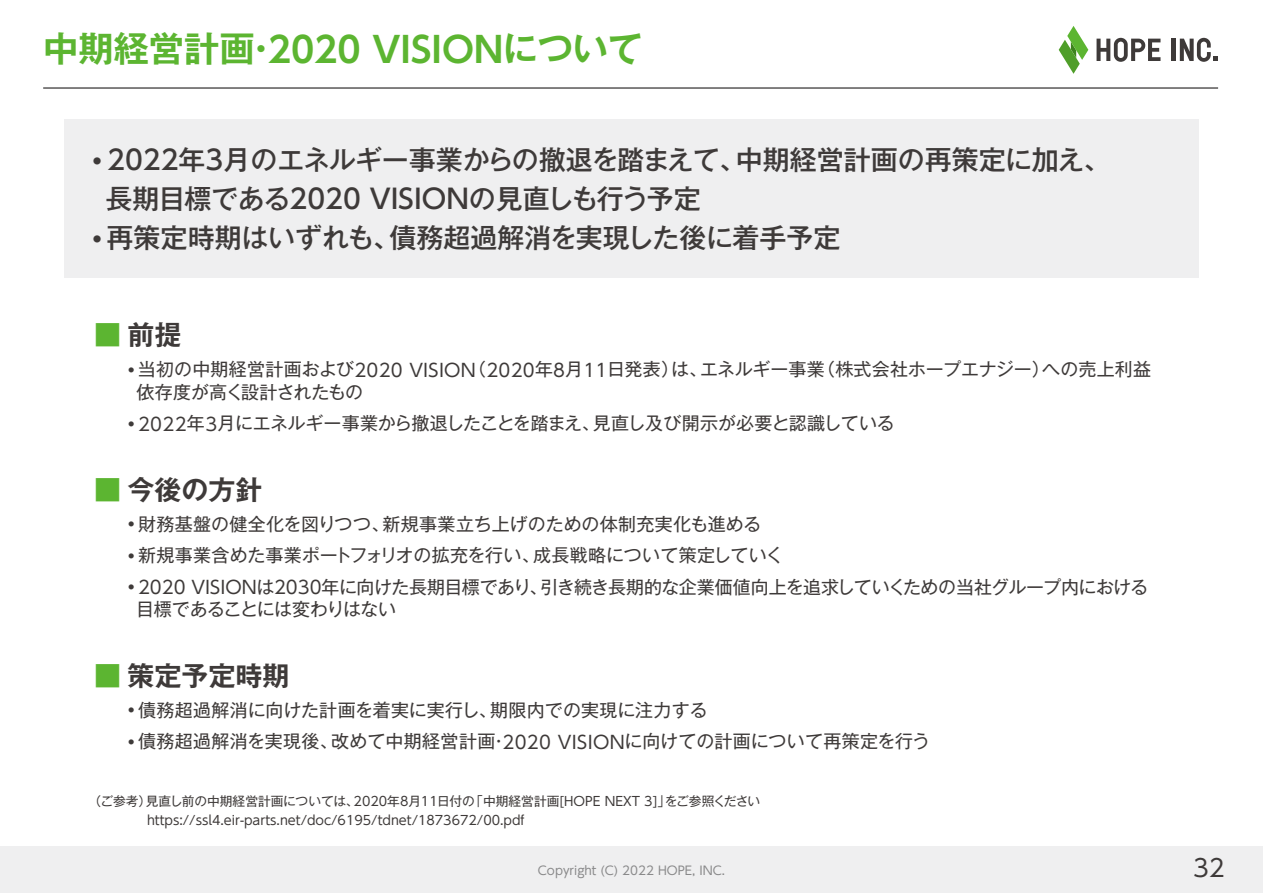
<style>
.page{position:relative;width:1263px;height:893px;background:#fff}
.page>*{position:absolute;margin:0;border:0;box-sizing:border-box;transform-origin:0 0}
.t1{font:700 35.25px "Gothic MB101 Pro De";color:#5cb531}
.t2{font:500 27px/39px "Gothic MB101 Pro";letter-spacing:-.005em;color:#3e3a39}
.t3{font:700 27px "Gothic MB101 Pro De";color:#3e3a39}
.t4{font:24px "UD Shin Go Pro";color:#3e3a39}
.t5{font:18px/22.5px "Gothic MB101 Pro";letter-spacing:-.005em;color:#3e3a39}
.t6{font:18px/22.5px "Gothic MB101 Pro";letter-spacing:-.03em;color:#3e3a39}
.t7{font:12.75px "Gothic MB101 Pro";letter-spacing:-.01em;color:#3e3a39}
.t8{font:12.75px "UD Shin Go Pro";color:#3e3a39}
.t9{font:12px "UD Shin Go Pro";color:#89898a}
.s1{font-family:"UD Shin Go Pro De"}
.s2{font-family:"UD Shin Go Pro"}
.s3{color:#5cb531}
.s4{font-family:"Gothic MB101 Pro"}
</style>
<div class="page">
<div style="left:0;top:846px;width:1263px;height:47px;background:#efeff0"></div>
<hr style="left:43px;top:87px;width:1175px;height:2px;background:#595757">
<svg style="left:1059px;top:26px;width:29px;height:48px"></svg>
<svg style="left:1096px;top:38px;width:64px;height:24px"></svg>
<hr style="left:1171px;top:39px;width:4px;height:22px;background:#3e3a39">
<svg style="left:1180px;top:38px;width:37px;height:24px"></svg>
<div style="left:64px;top:119px;width:1134px;height:159px;background:#efeff0"></div>
<h1 class="t1" style="left:43px;top:19px;width:601px">中期経営計画・<span class="s1">2020 VISION</span>について</h1>
<h2 class="t2" style="left:106px;top:137px;width:1007px;text-indent:-12px"><sup>●</sup> <span class="s2">2022</span>年<span class="s2">3</span>月のエネルギー事業からの撤退を踏まえて、中期経営計画の再策定に加え、長期目標である<span class="s2">2020 VISION</span>の見直しも行う予定</h2>
<h2 class="t2" style="left:93px;top:215px;width:749px"><sup>●</sup> 再策定時期はいずれも、債務超過解消を実現した後に着手予定</h2>
<h2 class="t3" style="left:94px;top:312px;width:89px"><span class="s3">■</span> 前提</h2>
<p class="t5" style="left:137px;top:356px;width:1016px;text-indent:-9px"><span class="s2">•</span>当初の中期経営計画および<span class="s2">2020 VISION</span>（<span class="s2">2020</span>年<span class="s2">8</span>月<span class="s2">11</span>日発表）は、エネルギー事業（株式会社ホープエナジー）への売上利益依存度が高く設計されたもの</p>
<p class="t5" style="left:127px;top:410px;width:769px"><span class="s2">• 2022</span>年<span class="s2">3</span>月にエネルギー事業から撤退したことを踏まえ、見直し及び開示が必要と認識している</p>
<h2 class="t3" style="left:94px;top:467px;width:170px"><span class="s3">■</span> 今後の方針</h2>
<p class="t5" style="left:127px;top:510px;width:635px"><span class="s2">•</span>財務基盤の健全化を図りつつ、新規事業立ち上げのための体制充実化も進める</p>
<p class="t5" style="left:127px;top:542px;width:658px"><span class="s2">•</span>新規事業含めた事業ポートフォリオの拡充を行い、成長戦略について策定していく</p>
<p class="t6" style="left:136px;top:573px;width:1014px;text-indent:-9px"><span class="s2">• 2020 VISION</span>は<span class="s2">2030</span>年に向けた長期目標であり、引き続き長期的な企業価値向上を追求していくための当社グループ内における目標であることには変わりはない</p>
<h2 class="t3" style="left:94px;top:653px;width:197px"><span class="s3">■</span> 策定予定時期</h2>
<p class="t5" style="left:127px;top:696px;width:582px"><span class="s2">•</span>債務超過解消に向けた計画を着実に実行し、期限内での実現に注力する</p>
<p class="t5" style="left:127px;top:728px;width:804px"><span class="s2">•</span>債務超過解消を実現後、改めて中期経営計画・<span class="s2">2020 VISION</span>に向けての計画について再策定を行う</p>
<p class="t7" style="left:89px;top:790px;width:673px">（ご参考）見直し前の中期経営計画については、<span class="s2">2020</span>年<span class="s2">8</span>月<span class="s2">11</span>日付の「中期経営計画<span class="s2">[HOPE NEXT 3]</span>」をご参照ください</p>
<p class="t8" style="left:94px;top:810px;width:432px"><span class="s4">　　　</span> https://ssl4.eir-parts.net/doc/6195/tdnet/1873672/00.pdf</p>
<p class="t9" style="left:538px;top:861px;width:188px">Copyright (C) 2022 HOPE, INC.</p>
<h3 class="t4" style="left:1193px;top:848px;width:33px">32</h3>
</div>
